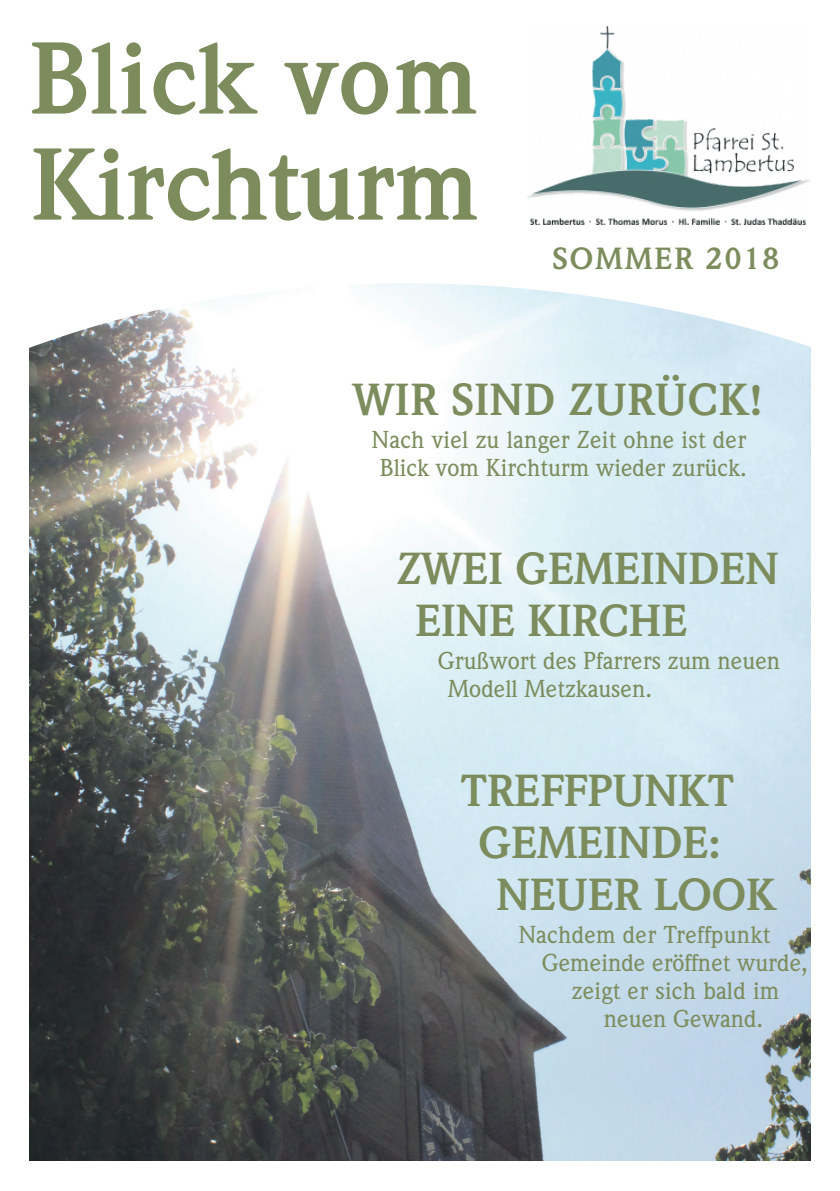
<style>
.page{position:relative;width:840px;height:1191px;background:#fff}
.page>*{position:absolute;margin:0;border:0;box-sizing:border-box;transform-origin:0 0}
.t1{font:700 100px/106px "Weidemann";letter-spacing:.02em;color:#7d8c5d}
.t2{font:700 44px/52px "Weidemann";color:#7d8c5d}
.t3{font:700 44px "Weidemann";letter-spacing:.02em;color:#7d8c5d}
.t4{font:700 30px "Weidemann";letter-spacing:.075em;color:#7d8c5d}
.t5{font:500 24px/28px "Weidemann";color:#7d8c5d;text-align:center}
</style>
<div class="page">
<img style="left:29px;top:349px;width:781px;height:811px">
<svg style="left:29px;top:224px;width:782px;height:125px"></svg>
<img style="left:527px;top:26px;width:283px;height:198px">
<h1 class="t1" style="left:31px;top:27px;width:450px">BLICK VOM<br>KIRCHTURM</h1>
<p class="t4" style="left:552px;top:240px;width:228px">SOMMER 2018</p>
<h2 class="t3" style="left:353px;top:373px;width:411px">WIR SIND ZURÜCK!</h2>
<p class="t5" style="left:371px;top:426px;width:376px">Nach viel zu langer Zeit ohne ist der<br>Blick vom Kirchturm wieder zurück.</p>
<h2 class="t2" style="left:415px;top:543px;width:365px;text-indent:-18px">ZWEI GEMEINDEN<br>EINE KIRCHE</h2>
<p class="t5" style="left:447px;top:646px;width:333px;text-align:left;text-indent:-10px">Grußwort des Pfarrers zum neuen<br>Modell Metzkausen.</p>
<h2 class="t2" style="left:460px;top:765px;width:246px">TREFFPUNKT</h2>
<h2 class="t2" style="left:478px;top:817px;width:244px">GEMEINDE:</h2>
<h2 class="t2" style="left:496px;top:869px;width:276px">NEUER LOOK</h2>
<p class="t5" style="left:518px;top:920px;width:253px">Nachdem der Treffpunkt</p>
<p class="t5" style="left:541px;top:948px;width:267px">Gemeinde eröffnet wurde,</p>
<p class="t5" style="left:571px;top:976px;width:209px">zeigt er sich bald im</p>
<p class="t5" style="left:603px;top:1004px;width:161px">neuen Gewand.</p>
</div>
